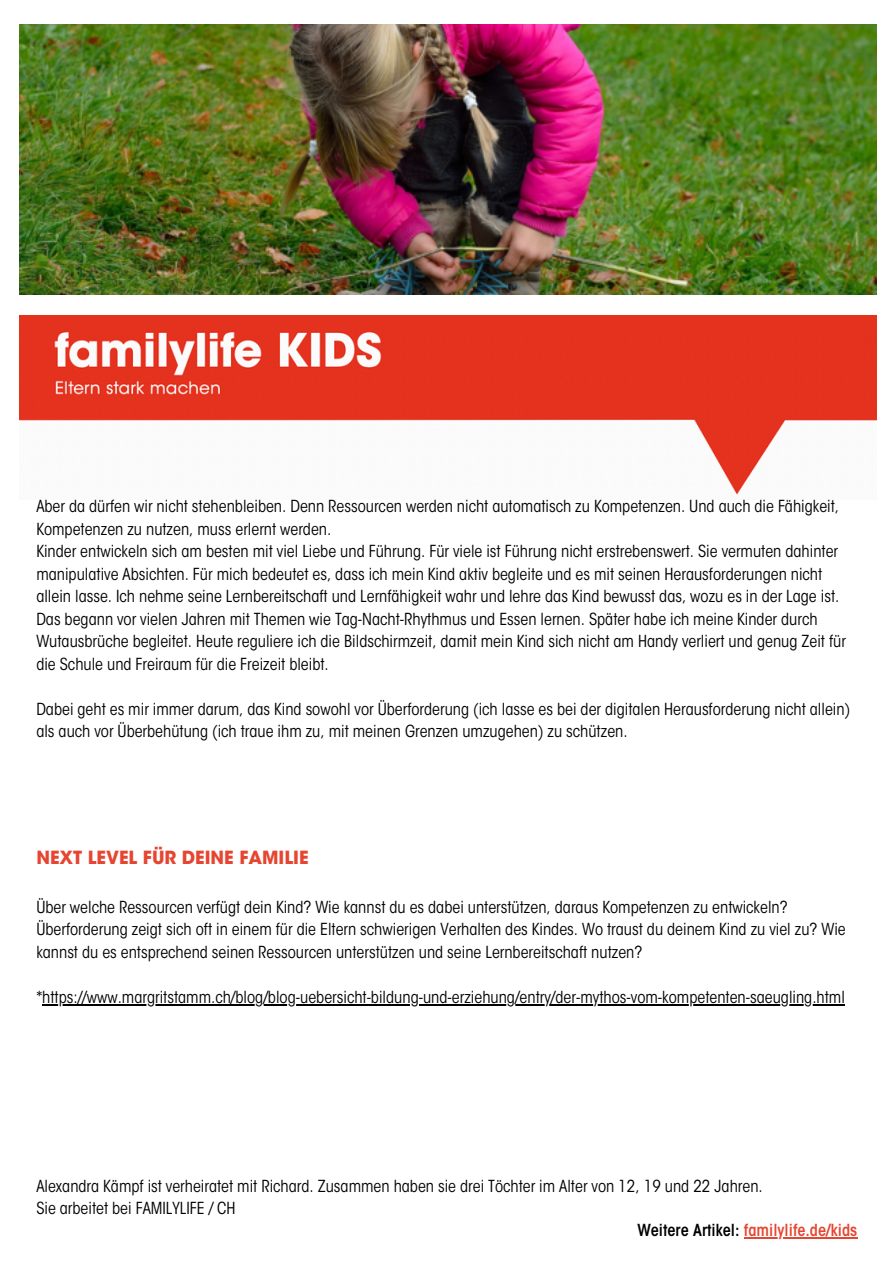
<style>
.page{position:relative;width:894px;height:1264px;background:#fff}
.page>*{position:absolute;margin:0;border:0;box-sizing:border-box;transform-origin:0 0}
.t1{font:700 18px "ITC Avant Garde Std";color:#e64531}
.t2{font:condensed 16.5px/22.5px "ITC Avant Garde Std";color:#000}
.t3{font:600 condensed 16.5px "ITC Avant Garde Std";color:#e64531}
.s1{color:#000}
</style>
<div class="page">
<img style="left:20px;top:316px;width:856px;height:179px">
<hr style="left:42px;top:1003px;width:802px;height:2px;background:#000">
<hr style="left:743px;top:1236px;width:114px;height:1px;background:#e64531">
<img style="left:20px;top:24px;width:856px;height:270px">
<p class="t2" style="left:36px;top:497px;width:804px">Aber da dürfen wir nicht stehenbleiben. Denn Ressourcen werden nicht automatisch zu Kompetenzen. Und auch die Fähigkeit,<br>Kompetenzen zu nutzen, muss erlernt werden.</p>
<p class="t2" style="left:36px;top:542px;width:810px">Kinder entwickeln sich am besten mit viel Liebe und Führung. Für viele ist Führung nicht erstrebenswert. Sie vermuten dahinter manipulative Absichten. Für mich bedeutet es, dass ich mein Kind aktiv begleite und es mit seinen Herausforderungen nicht allein lasse. Ich nehme seine Lernbereitschaft und Lernfähigkeit wahr und lehre das Kind bewusst das, wozu es in der Lage ist.<br>Das begann vor vielen Jahren mit Themen wie Tag-Nacht-Rhythmus und Essen lernen. Später habe ich meine Kinder durch Wutausbrüche begleitet. Heute reguliere ich die Bildschirmzeit, damit mein Kind sich nicht am Handy verliert und genug Zeit für die Schule und Freiraum für die Freizeit bleibt.</p>
<p class="t2" style="left:36px;top:699px;width:815px">Dabei geht es mir immer darum, das Kind sowohl vor Überforderung (ich lasse es bei der digitalen Herausforderung nicht allein) als auch vor Überbehütung (ich traue ihm zu, mit meinen Grenzen umzugehen) zu schützen.</p>
<p class="t1" style="left:36px;top:851px;width:273px">NEXT LEVEL FÜR DEINE FAMILIE</p>
<h1 class="t2" style="left:36px;top:897px;width:752px">Über welche Ressourcen verfügt dein Kind? Wie kannst du es dabei unterstützen, daraus Kompetenzen zu entwickeln?</h1>
<p class="t2" style="left:36px;top:920px;width:810px">Überforderung zeigt sich oft in einem für die Eltern schwierigen Verhalten des Kindes. Wo traust du deinem Kind zu viel zu? Wie kannst du es entsprechend seinen Ressourcen unterstützen und seine Lernbereitschaft nutzen?</p>
<p class="t2" style="left:36px;top:987px;width:809px">*https://www.margritstamm.ch/blog/blog-uebersicht-bildung-und-erziehung/entry/der-mythos-vom-kompetenten-saeugling.html</p>
<p class="t2" style="left:36px;top:1176px;width:727px">Alexandra Kämpf ist verheiratet mit Richard. Zusammen haben sie drei Töchter im Alter von 12, 19 und 22 Jahren.</p>
<p class="t2" style="left:36px;top:1199px;width:201px">Sie arbeitet bei FAMILYLIFE / CH</p>
<p class="t3" style="left:637px;top:1223px;width:221px"><span class="s1">Weitere Artikel:</span> familylife.de/kids</p>
</div>
